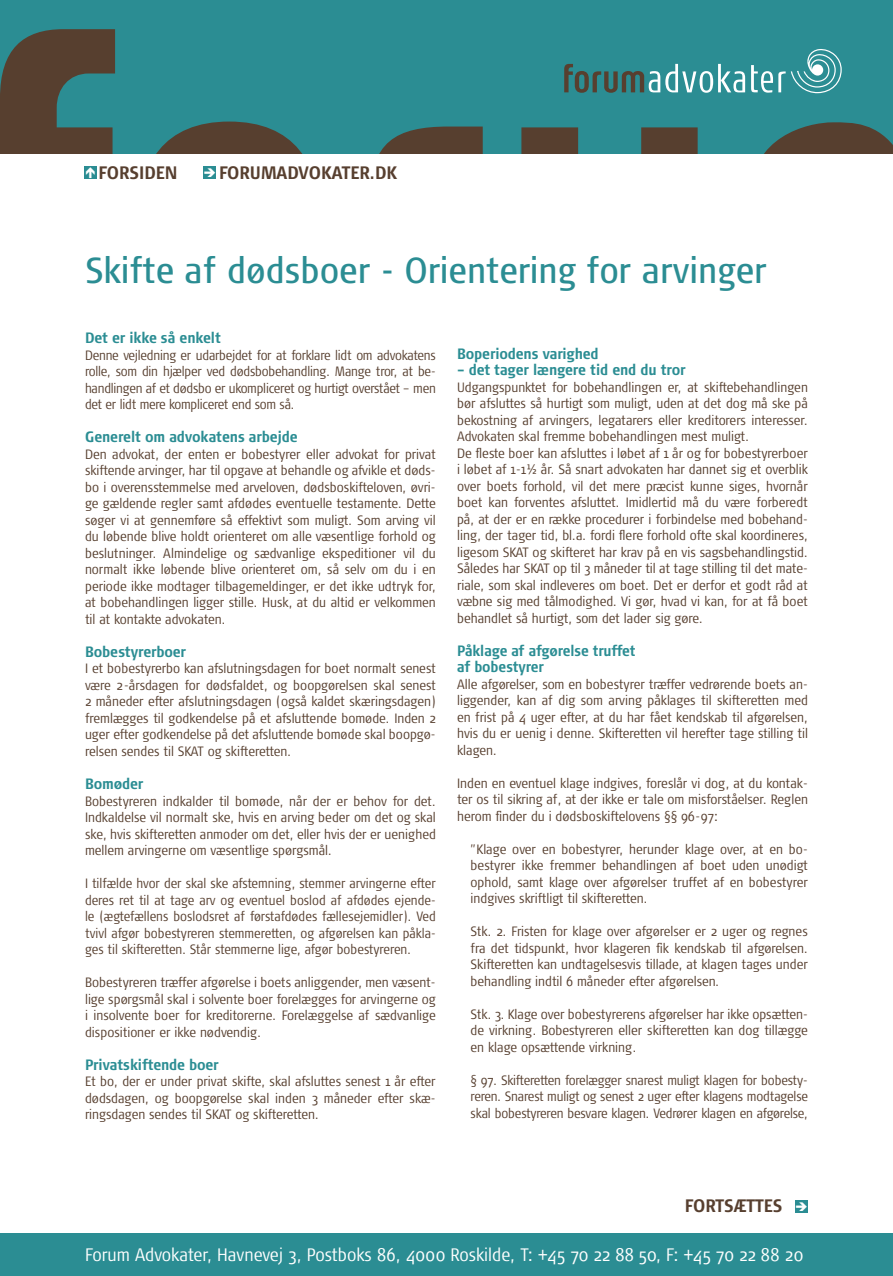
<style>
.page{position:relative;width:893px;height:1276px;background:#fff}
.page>*{position:absolute;margin:0;border:0;box-sizing:border-box;transform-origin:0 0}
.t1{font:36px "Signa Cond";color:#2b8d93}
.t2{font:300 18px "Signa Cond";color:#fff}
.t3{font:700 18px "Signa Cond";color:#573f2f}
.t4{font:700 15px/16.5px "Signa Cond";letter-spacing:-.01em;color:#2b8d93}
.t5{font:300 13.5px/16.5px "Signa Cond";color:#573f2f;text-align:justify}
.s1{color:#fff}
</style>
<div class="page">
<div style="left:0;top:1233px;width:893px;height:43px;background:#2b8d93"></div>
<div style="left:84px;top:166px;width:13px;height:13px;background:#2b8d93"></div>
<div style="left:204px;top:166px;width:12px;height:13px;background:#2b8d93"></div>
<div style="left:795px;top:1200px;width:12px;height:12px;background:#2b8d93"></div>
<div style="left:0;top:0;width:893px;height:153px;background:#2b8d93"></div>
<svg style="left:0;top:29px;width:115px;height:124px"></svg>
<svg style="left:157px;top:122px;width:145px;height:31px"></svg>
<svg style="left:380px;top:127px;width:103px;height:26px;background:#504a3d"></svg>
<svg style="left:521px;top:127px;width:177px;height:26px"></svg>
<svg style="left:764px;top:122px;width:129px;height:31px"></svg>
<svg style="left:564px;top:64px;width:181px;height:29px"></svg>
<svg style="left:751px;top:49px;width:91px;height:45px"></svg>
<h2 class="t3" style="left:99px;top:162px;width:81px">FORSIDEN</h2>
<h2 class="t3" style="left:203px;top:162px;width:195px"><span class="s1">➔</span> FORUMADVOKATER.DK</h2>
<h1 class="t1" style="left:85px;top:251px;width:684px">Skifte af dødsboer - Orientering for arvinger</h1>
<p class="t4" style="left:85px;top:330px;width:137px">Det er ikke så enkelt</p>
<p class="t5" style="left:85px;top:347px;width:352px">Denne vejledning er udarbejdet for at forklare lidt om advokatens rolle, som din hjælper ved dødsbobehandling. Mange tror, at be&shy;handlingen af et dødsbo er ukompliceret og hurtigt overstået – men det er lidt mere kompliceret end som så.</p>
<p class="t4" style="left:85px;top:429px;width:214px">Generelt om advokatens arbejde</p>
<p class="t5" style="left:85px;top:446px;width:352px">Den advokat, der enten er bobestyrer eller advokat for privat skiftende arvinger, har til opgave at behandle og afvikle et døds&shy;bo i overensstemmelse med arveloven, dødsboskifteloven, øvri&shy;ge gældende regler samt afdødes eventuelle testamente. Dette søger vi at gennemføre så effektivt som muligt. Som arving vil du løbende blive holdt orienteret om alle væsentlige forhold og beslutninger. Almindelige og sædvanlige ekspeditioner vil du normalt ikke løbende blive orienteret om, så selv om du i en periode ikke modtager tilbagemeldinger, er det ikke udtryk for, at bobehandlingen ligger stille. Husk, at du altid er velkommen til at kontakte advokaten.</p>
<p class="t4" style="left:85px;top:643px;width:103px">Bobestyrerboer</p>
<p class="t5" style="left:85px;top:660px;width:352px">I et bobestyrerbo kan afslutningsdagen for boet normalt senest være 2-årsdagen for dødsfaldet, og boopgørelsen skal senest 2 måneder efter afslutningsdagen (også kaldet skæringsdagen) fremlægges til godkendelse på et afsluttende bomøde. Inden 2 uger efter godkendelse på det afsluttende bomøde skal boopgø&shy;relsen sendes til SKAT og skifteretten.</p>
<p class="t4" style="left:85px;top:775px;width:60px">Bomøder</p>
<p class="t5" style="left:85px;top:792px;width:352px">Bobestyreren indkalder til bomøde, når der er behov for det.<br>Indkaldelse vil normalt ske, hvis en arving beder om det og skal ske, hvis skifteretten anmoder om det, eller hvis der er uenighed mellem arvingerne om væsentlige spørgsmål.</p>
<p class="t5" style="left:85px;top:875px;width:352px">I tilfælde hvor der skal ske afstemning, stemmer arvingerne efter deres ret til at tage arv og eventuel boslod af afdødes ejende&shy;le (ægtefællens boslodsret af førstafdødes fællesejemidler). Ved tvivl afgør bobestyreren stemmeretten, og afgørelsen kan påkla&shy;ges til skifteretten. Står stemmerne lige, afgør bobestyreren.</p>
<p class="t5" style="left:85px;top:974px;width:352px">Bobestyreren træffer afgørelse i boets anliggender, men væsent&shy;lige spørgsmål skal i solvente boer forelægges for arvingerne og i insolvente boer for kreditorerne. Forelæggelse af sædvanlige dispositioner er ikke nødvendig.</p>
<p class="t4" style="left:85px;top:1056px;width:135px">Privatskiftende boer</p>
<p class="t5" style="left:85px;top:1073px;width:352px">Et bo, der er under privat skifte, skal afsluttes senest 1 år efter dødsdagen, og boopgørelse skal inden 3 måneder efter skæ&shy;ringsdagen sendes til SKAT og skifteretten.</p>
<p class="t4" style="left:457px;top:345px;width:143px">Boperiodens varighed</p>
<p class="t4" style="left:457px;top:362px;width:230px">– det tager længere tid end du tror</p>
<p class="t5" style="left:457px;top:379px;width:352px;text-align:left">Udgangspunktet for bobehandlingen er, at skiftebehandlingen bør afsluttes så hurtigt som muligt, uden at det dog må ske på bekostning af arvingers, legatarers eller kreditorers interesser.<br>Advokaten skal fremme bobehandlingen mest muligt.<br>De fleste boer kan afsluttes i løbet af 1 år og for bobestyrerboer i løbet af 1-1½ år. Så snart advokaten har dannet sig et overblik over boets forhold, vil det mere præcist kunne siges, hvornår boet kan forventes afsluttet. Imidlertid må du være forberedt på, at der er en række procedurer i forbindelse med bobehand&shy;ling, der tager tid, bl.a. fordi flere forhold ofte skal koordineres, ligesom SKAT og skifteret har krav på en vis sagsbehandlingstid.<br>Således har SKAT op til 3 måneder til at tage stilling til det mate&shy;riale, som skal indleveres om boet. Det er derfor et godt råd at væbne sig med tålmodighed. Vi gør, hvad vi kan, for at få boet behandlet så hurtigt, som det lader sig gøre.</p>
<p class="t4" style="left:457px;top:642px;width:180px">Påklage af afgørelse truffet af bobestyrer</p>
<p class="t5" style="left:457px;top:676px;width:352px">Alle afgørelser, som en bobestyrer træffer vedrørende boets an&shy;liggender, kan af dig som arving påklages til skifteretten med en frist på 4 uger efter, at du har fået kendskab til afgørelsen, hvis du er uenig i denne. Skifteretten vil herefter tage stilling til klagen.</p>
<p class="t5" style="left:457px;top:775px;width:352px">Inden en eventuel klage indgives, foreslår vi dog, at du kontak&shy;ter os til sikring af, at der ikke er tale om misforståelser. Reglen herom finder du i dødsboskiftelovens §§ 96-97:</p>
<p class="t5" style="left:471px;top:841px;width:339px">”Klage over en bobestyrer, herunder klage over, at en bo&shy;bestyrer ikke fremmer behandlingen af boet uden unødigt ophold, samt klage over afgørelser truffet af en bobestyrer indgives skriftligt til skifteretten.</p>
<p class="t5" style="left:471px;top:923px;width:339px">Stk. 2. Fristen for klage over afgørelser er 2 uger og regnes fra det tidspunkt, hvor klageren fik kendskab til afgørelsen.<br>Skifteretten kan undtagelsesvis tillade, at klagen tages under behandling indtil 6 måneder efter afgørelsen.</p>
<p class="t5" style="left:471px;top:1006px;width:339px">Stk. 3. Klage over bobestyrerens afgørelser har ikke opsætten&shy;de virkning. Bobestyreren eller skifteretten kan dog tillægge en klage opsættende virkning.</p>
<p class="t5" style="left:471px;top:1072px;width:339px">§ 97. Skifteretten forelægger snarest muligt klagen for bobesty&shy;reren. Snarest muligt og senest 2 uger efter klagens modtagelse skal bobestyreren besvare klagen. Vedrører klagen en afgørelse,</p>
<h2 class="t3" style="left:685px;top:1195px;width:125px">FORTSÆTTES <span class="s1">➔</span></h2>
<h2 class="t2" style="left:85px;top:1245px;width:720px">Forum Advokater, Havnevej 3, Postboks 86, 4000 Roskilde, T: +45 70 22 88 50, F: +45 70 22 88 20</h2>
</div>
